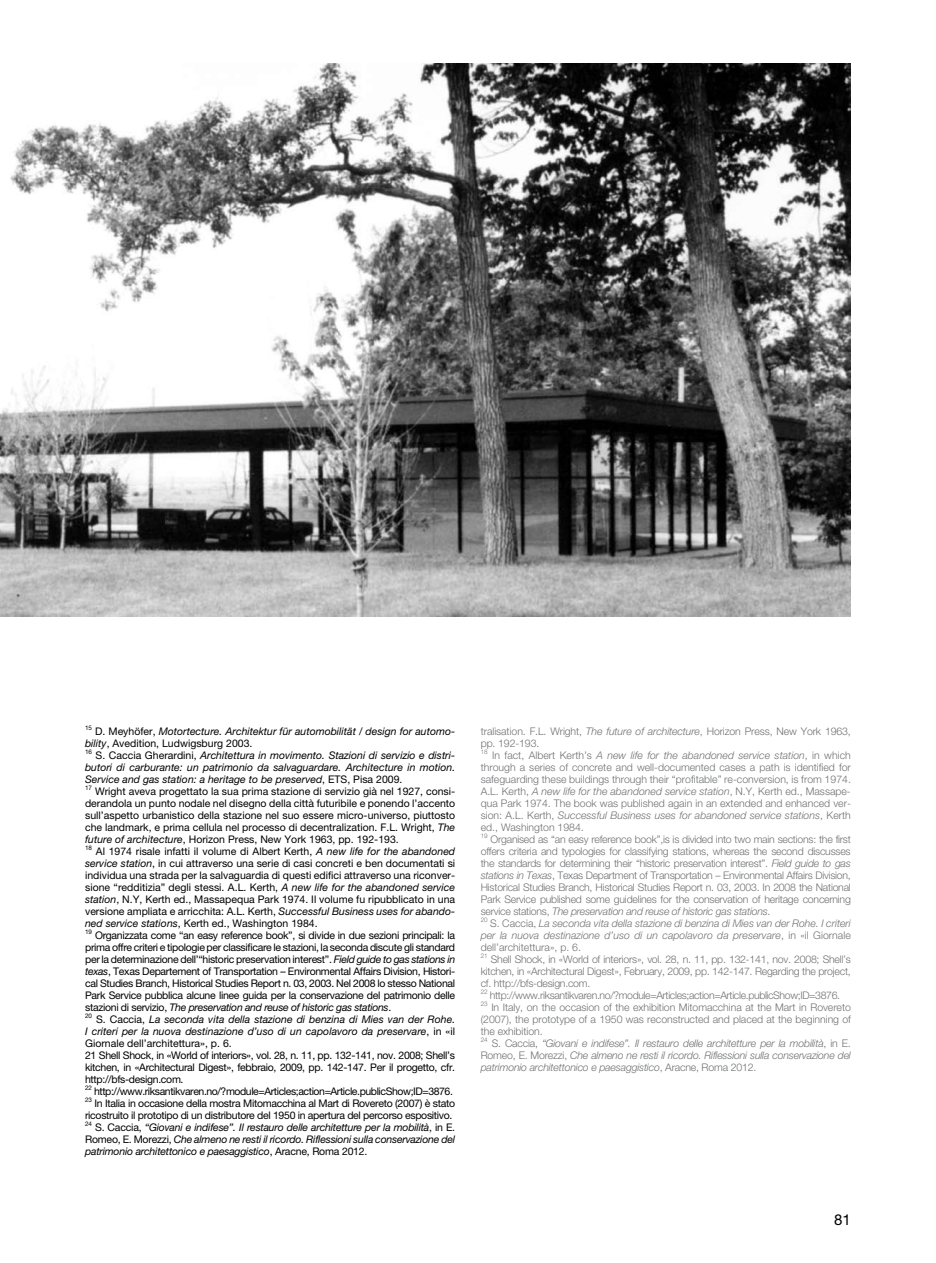
<style>
.page{position:relative;width:936px;height:1263px;background:#fff}
.page>*{position:absolute;margin:0;border:0;box-sizing:border-box;transform-origin:0 0}
.t1{font:15px "Helvetica Neue";color:#000}
.t2{font:10.5px/12px "Helvetica Neue";letter-spacing:-.03em;color:#000}
.t3{font:300 10.5px/12px "Helvetica Neue";letter-spacing:-.02em;color:#707173}
.s1{font-style:italic}
</style>
<div class="page">
<img style="left:0;top:64px;width:850px;height:553px">
<p class="t2" style="left:85px;top:725px;width:371px"><sup>15</sup> D. Meyhöfer, <span class="s1">Motortecture. Architektur für automobilität / design for automo&shy;bility</span>, Avedition, Ludwigsburg 2003.<br><sup>16</sup> S. Caccia Gherardini, <span class="s1">Architettura in movimento. Stazioni di servizio e distri&shy;butori di carburante: un patrimonio da salvaguardare. Architecture in motion.<br>Service and gas station: a heritage to be preserved</span>, ETS, Pisa 2009.<br><sup>17</sup> Wright aveva progettato la sua prima stazione di servizio già nel 1927, consi&shy;derandola un punto nodale nel disegno della città futuribile e ponendo l’accento sull’aspetto urbanistico della stazione nel suo essere micro-universo, piuttosto che landmark, e prima cellula nel processo di decentralization. F.L. Wright, <span class="s1">The future of architecture</span>, Horizon Press, New York 1963, pp. 192-193.<br><sup>18</sup> Al 1974 risale infatti il volume di Albert Kerth, <span class="s1">A new life for the abandoned service station</span>, in cui attraverso una serie di casi concreti e ben documentati si individua una strada per la salvaguardia di questi edifici attraverso una riconver&shy;sione “redditizia” degli stessi. A.L. Kerth, <span class="s1">A new life for the abandoned service station</span>, N.Y, Kerth ed., Massapequa Park 1974. Il volume fu ripubblicato in una versione ampliata e arricchita: A.L. Kerth, <span class="s1">Successful Business uses for abando&shy;ned service stations</span>, Kerth ed., Washington 1984.<br><sup>19</sup> Organizzata come “an easy reference book”, si divide in due sezioni principali: la prima offre criteri e tipologie per classificare le stazioni, la seconda discute gli standard per la determinazione dell’“historic preservation interest”. <span class="s1">Field guide to gas stations in texas</span>, Texas Departement of Transportation – Environmental Affairs Division, Histori&shy;cal Studies Branch, Historical Studies Report n. 03, 2003. Nel 2008 lo stesso National Park Service pubblica alcune linee guida per la conservazione del patrimonio delle stazioni di servizio, <span class="s1">The preservation and reuse of historic gas stations</span>.<br><sup>20</sup> S. Caccia, <span class="s1">La seconda vita della stazione di benzina di Mies van der Rohe.<br>I criteri per la nuova destinazione d’uso di un capolavoro da preservare</span>, in «il Giornale dell’architettura», p. 6.<br>21 Shell Shock, in «World of interiors», vol. 28, n. 11, pp. 132-141, nov. 2008; Shell’s kitchen, in «Architectural Digest», febbraio, 2009, pp. 142-147. Per il progetto, cfr. http://bfs-design.com.<br><sup>22</sup> http://www.riksantikvaren.no/?module=Articles;action=Article.publicShow;ID=3876.<br><sup>23</sup> In Italia in occasione della mostra Mitomacchina al Mart di Rovereto (2007) è stato ricostruito il prototipo di un distributore del 1950 in apertura del percorso espositivo.<br><sup>24</sup> S. Caccia, <span class="s1">“Giovani e indifese”. Il restauro delle architetture per la mobilità</span>, in E.<br>Romeo, E. Morezzi, <span class="s1">Che almeno ne resti il ricordo. Riflessioni sulla conservazione del patrimonio architettonico e paesaggistico</span>, Aracne, Roma 2012.</p>
<p class="t3" style="left:480px;top:725px;width:371px">tralisation. F.L. Wright, <span class="s1">The future of architecture</span>, Horizon Press, New York 1963, pp. 192-193.<br><sup>18</sup> In fact, Albert Kerth’s <span class="s1">A new life for the abandoned service station</span>, in which through a series of concrete and well-documented cases a path is identified for safeguarding these buildings through their “profitable” re-conversion, is from 1974.<br>A.L. Kerth, <span class="s1">A new life for the abandoned service station</span>, N.Y, Kerth ed., Massape&shy;qua Park 1974. The book was published again in an extended and enhanced ver&shy;sion: A.L. Kerth, <span class="s1">Successful Business uses for abandoned service stations</span>, Kerth ed., Washington 1984.<br><sup>19</sup> Organised as “an easy reference book”,is is divided into two main sections: the first offers criteria and typologies for classifying stations, whereas the second discusses the standards for determining their “historic preservation interest”. <span class="s1">Field guide to gas stations in Texas</span>, Texas Department of Transportation – Environmental Affairs Division, Historical Studies Branch, Historical Studies Report n. 03, 2003. In 2008 the National Park Service published some guidelines for the conservation of heritage concerning service stations, <span class="s1">The preservation and reuse of historic gas stations</span>.<br><sup>20</sup> S. Caccia, <span class="s1">La seconda vita della stazione di benzina di Mies van der Rohe. I criteri per la nuova destinazione d’uso di un capolavoro da preservare</span>, in «il Giornale dell’architettura», p. 6.<br><sup>21</sup> Shell Shock, in «World of interiors», vol. 28, n. 11, pp. 132-141, nov. 2008; Shell’s kitchen, in «Architectural Digest», February, 2009, pp. 142-147. Regarding the project, cf. http://bfs-design.com.<br><sup>22</sup> http://www.riksantikvaren.no/?module=Articles;action=Article.publicShow;ID=3876.<br><sup>23</sup> In Italy, on the occasion of the exhibition Mitomacchina at the Mart in Rovereto (2007), the prototype of a 1950 was reconstructed and placed at the beginning of the exhibition.<br><sup>24</sup> S. Caccia, <span class="s1">“Giovani e indifese”. Il restauro delle architetture per la mobilità</span>, in E.<br>Romeo, E. Morezzi, <span class="s1">Che almeno ne resti il ricordo. Riflessioni sulla conservazione del patrimonio architettonico e paesaggistico</span>, Aracne, Roma 2012.</p>
<h1 class="t1" style="left:834px;top:1210px;width:18px">81</h1>
</div>
